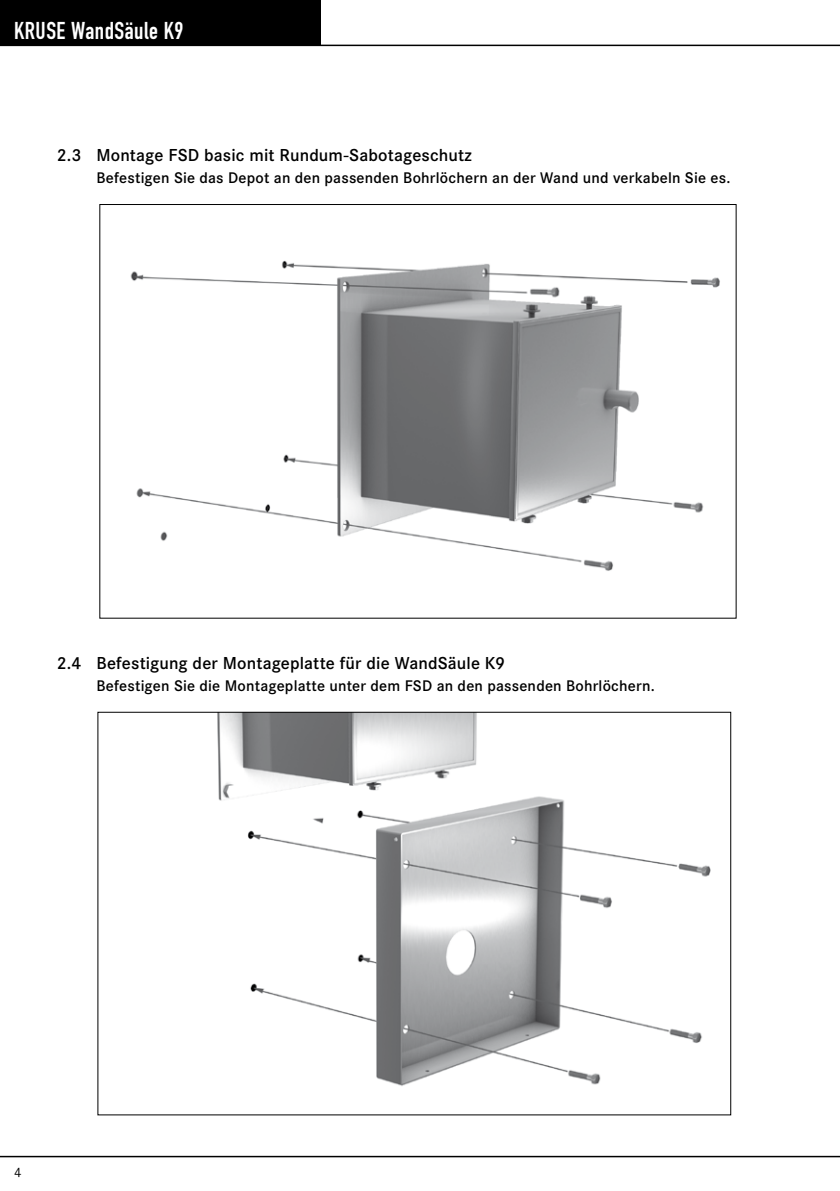
<style>
.page{position:relative;width:840px;height:1191px;background:#fff}
.page>*{position:absolute;margin:0;border:0;box-sizing:border-box;transform-origin:0 0}
.t1{font:24px "DIN Engschrift";letter-spacing:.02em;color:#fff}
.t2{font:600 18px "Corporate S";letter-spacing:.005em;color:#000}
.t3{font:600 16px "Corporate S";letter-spacing:.015em;color:#000}
.t4{font:14px "Corporate S";color:#000}
</style>
<div class="page">
<div style="left:0;top:0;width:320px;height:45px;background:#000"></div>
<hr style="left:0;top:45px;width:839px;height:1px;background:#000">
<hr style="left:0;top:1155px;width:839px;height:2px;background:#000">
<img style="left:130px;top:260px;width:590px;height:311px">
<img style="left:217px;top:713px;width:494px;height:373px">
<h1 class="t1" style="left:14px;top:16px;width:171px">KRUSE WandSäule K9</h1>
<p class="t2" style="left:57px;top:144px;width:416px">2.3 Montage FSD basic mit Rundum-Sabotageschutz</p>
<p class="t3" style="left:96px;top:168px;width:635px">Befestigen Sie das Depot an den passenden Bohrlöchern an der Wand und verkabeln Sie es.</p>
<p class="t2" style="left:57px;top:653px;width:449px">2.4 Befestigung der Montageplatte für die WandSäule K9</p>
<p class="t3" style="left:96px;top:677px;width:559px">Befestigen Sie die Montageplatte unter dem FSD an den passenden Bohrlöchern.</p>
<p class="t4" style="left:14px;top:1164px;width:9px">4</p>
</div>
